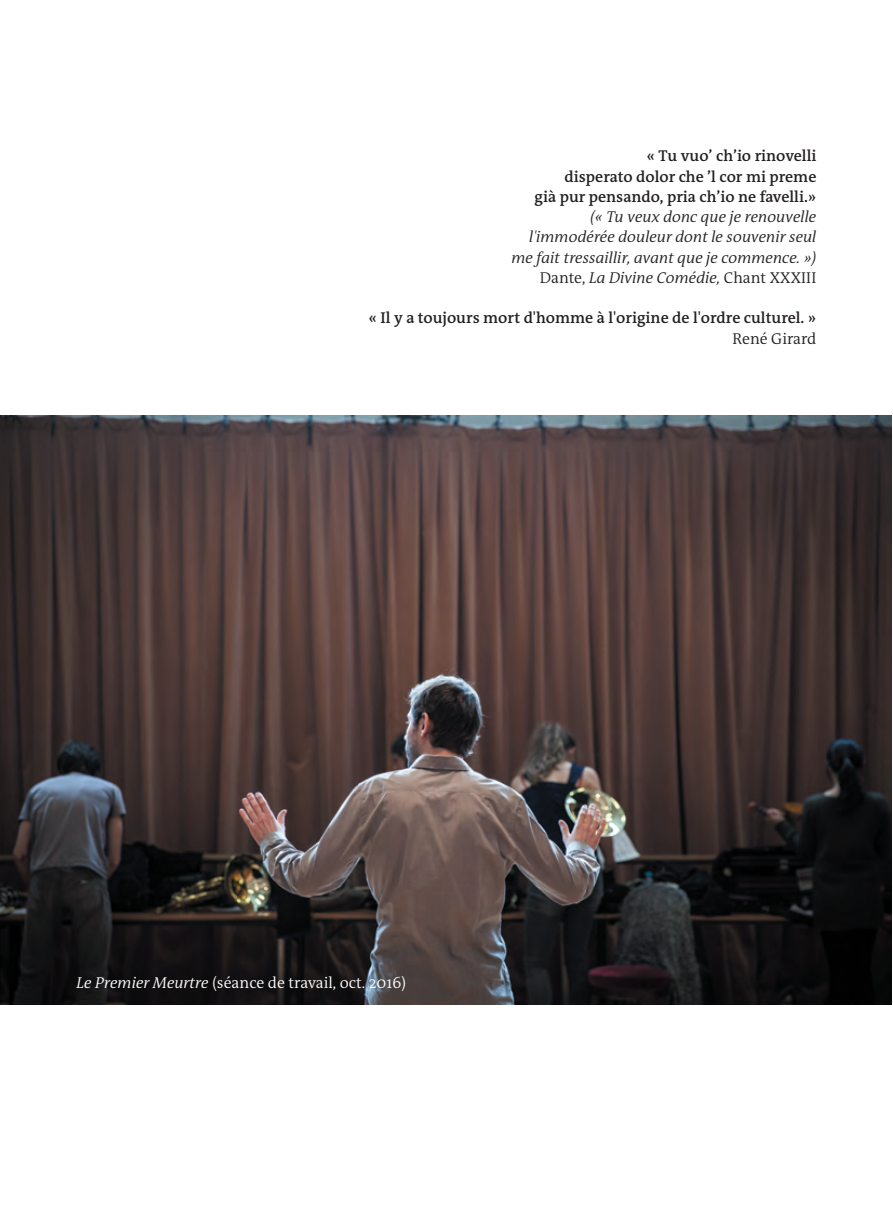
<style>
.page{position:relative;width:893px;height:1212px;background:#fff}
.page>*{position:absolute;margin:0;border:0;box-sizing:border-box;transform-origin:0 0}
.t1{font:600 15.75px/20.2px "The Antiqua B W6";color:#231f20;text-align:right}
.t2{font:italic 300 15.75px/20.2px "The Antiqua B W4";color:#231f20;text-align:right}
.t3{font:300 15.75px "The Antiqua B W4";color:#fff}
.t4{font:300 15.75px "The Antiqua B W4";color:#231f20}
.s1{font-style:normal}
.s2{font-style:italic}
</style>
<div class="page">
<img style="left:0;top:416px;width:891px;height:589px">
<p class="t1" style="left:535px;top:147px;width:283px">« Tu vuo’ ch’io rinovelli<br>disperato dolor che ’l cor mi preme<br>già pur pensando, pria ch’io ne favelli.»</p>
<p class="t2" style="left:511px;top:208px;width:307px">(« Tu veux donc que je renouvelle l'immodérée douleur dont le souvenir seul me fait tressaillir, avant que je commence. »)<br><span class="s1">Dante,</span> La Divine Comédie, <span class="s1">Chant XXXIII</span></p>
<p class="t1" style="left:369px;top:309px;width:449px">« Il y a toujours mort d'homme à l'origine de l'ordre culturel. »</p>
<p class="t4" style="left:733px;top:331px;width:85px">René Girard</p>
<p class="t3" style="left:77px;top:975px;width:331px"><span class="s2">Le Premier Meurtre</span> (séance de travail, oct. 2016)</p>
</div>
